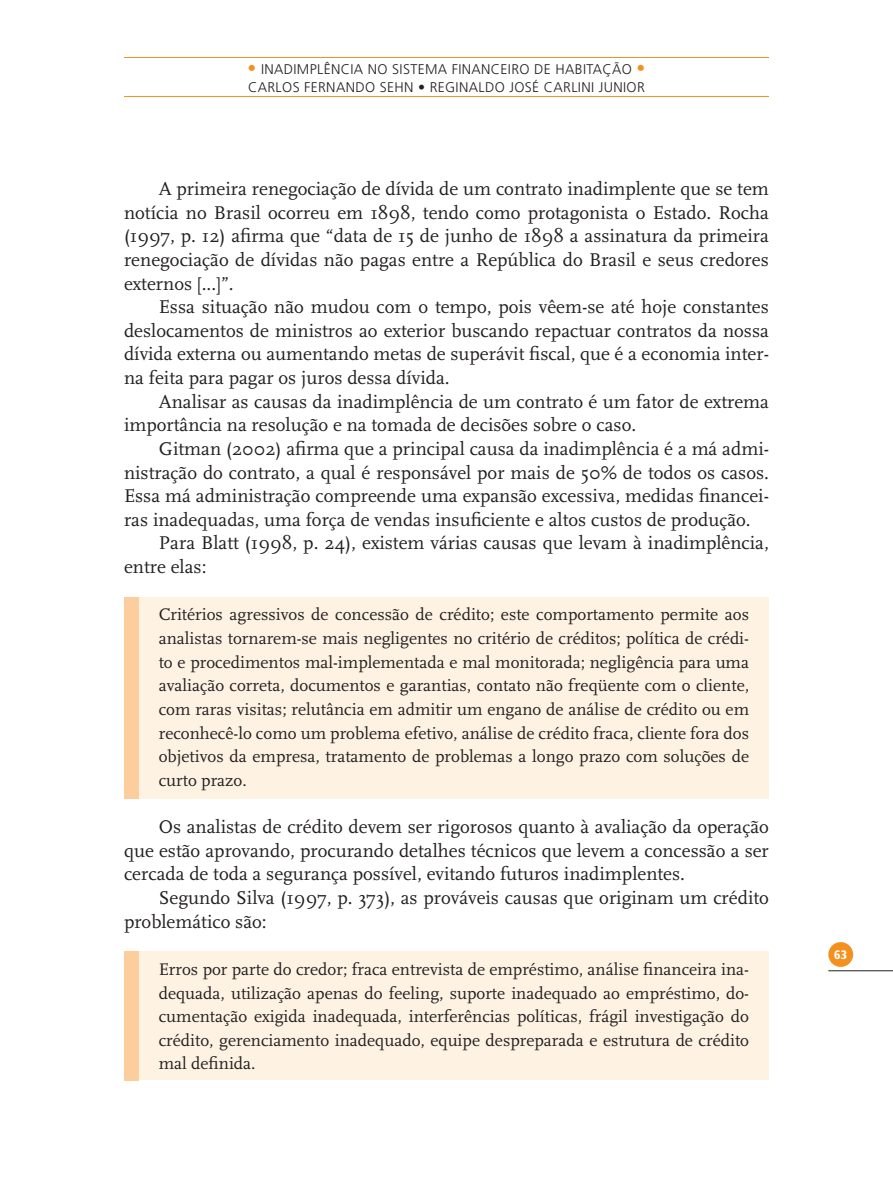
<style>
.page{position:relative;width:893px;height:1191px;background:#fff}
.page>*{position:absolute;margin:0;border:0;box-sizing:border-box;transform-origin:0 0}
._01A_TEXTO{font:19.25px/23.6px "FF Scala";color:#231f20;text-align:justify}
._11_CITAÇÃO{font:17.5px/23.6px "FF Scala";color:#231f20;text-align:justify}
.t1{font:300 14px/17.5px "Frutiger";letter-spacing:.025em;color:#231f20}
.t2{font:900 condensed 12.25px "Frutiger";color:#fff}
.s1{font-size:17.5px;color:#f4901d}
</style>
<div class="page">
<div style="left:828px;top:942px;width:25px;height:25px;background:#f4901d;border-radius:50%"></div>
<hr style="left:828px;top:970px;width:65px;height:1px;background:#231f20">
<hr style="left:124px;top:96px;width:645px;height:1px;background:#f4901d">
<hr style="left:124px;top:57px;width:645px;height:1px;background:#f4901d">
<div style="left:124px;top:951px;width:645px;height:129px;background:#fef2e3"></div>
<div style="left:124px;top:951px;width:14px;height:129px;background:#fcce9d"></div>
<div style="left:124px;top:597px;width:645px;height:202px;background:#fef2e3"></div>
<div style="left:124px;top:597px;width:14px;height:202px;background:#fcce9d"></div>
<p class="t1" style="left:248px;top:61px;width:399px"><span class="s1">•</span> INADI MPLÊNCIA NO SISTEMA FI NANC EIRO DE HABITAÇÃO <span class="s1">•<br></span>CARLOS FERNANDO SEH N • REGI NALDO JOSÉ CARLINI JUNIOR</p>
<p class="_01A_TEXTO" style="left:124px;top:177px;width:646px;text-indent:35px">A primeira renegociação de dívida de um contrato inadimplente que se tem notícia no Brasil ocorreu em 1898, tendo como protagonista o Estado. Rocha (1997, p. 12) afirma que “data de 15 de junho de 1898 a assinatura da primeira renegociação de dívidas não pagas entre a República do Brasil e seus credores externos [...]”.</p>
<p class="_01A_TEXTO" style="left:124px;top:295px;width:646px;text-indent:35px">Essa situação não mudou com o tempo, pois vêem-se até hoje constantes deslocamentos de ministros ao exterior buscando repactuar contratos da nossa dívida externa ou aumentando metas de superávit fiscal, que é a economia inter&shy;na feita para pagar os juros dessa dívida.</p>
<p class="_01A_TEXTO" style="left:124px;top:390px;width:646px;text-indent:35px">Analisar as causas da inadimplência de um contrato é um fator de extrema importância na resolução e na tomada de decisões sobre o caso.</p>
<p class="_01A_TEXTO" style="left:124px;top:437px;width:646px;text-indent:35px">Gitman (2002) afirma que a principal causa da inadimplência é a má admi&shy;nistração do contrato, a qual é responsável por mais de 50% de todos os casos.<br>Essa má administração compreende uma expansão excessiva, medidas financei&shy;ras inadequadas, uma força de vendas insuficiente e altos custos de produção.</p>
<p class="_01A_TEXTO" style="left:124px;top:532px;width:646px;text-indent:35px">Para Blatt (1998, p. 24), existem várias causas que levam à inadimplência, entre elas:</p>
<p class="_11_CITAÇÃO" style="left:159px;top:603px;width:592px">Critérios agressivos de concessão de crédito; este comportamento permite aos analistas tornarem-se mais negligentes no critério de créditos; política de crédi&shy;to e procedimentos mal-implementada e mal monitorada; negligência para uma avaliação correta, documentos e garantias, contato não freqüente com o cliente, com raras visitas; relutância em admitir um engano de análise de crédito ou em reconhecê-lo como um problema efetivo, análise de crédito fraca, cliente fora dos objetivos da empresa, tratamento de problemas a longo prazo com soluções de curto prazo.</p>
<p class="_01A_TEXTO" style="left:124px;top:815px;width:646px;text-indent:35px">Os analistas de crédito devem ser rigorosos quanto à avaliação da operação que estão aprovando, procurando detalhes técnicos que levem a concessão a ser cercada de toda a segurança possível, evitando futuros inadimplentes.</p>
<p class="_01A_TEXTO" style="left:124px;top:886px;width:646px;text-indent:35px">Segundo Silva (1997, p. 373), as prováveis causas que originam um crédito problemático são:</p>
<p class="_11_CITAÇÃO" style="left:159px;top:957px;width:592px">Erros por parte do credor; fraca entrevista de empréstimo, análise financeira ina&shy;dequada, utilização apenas do feeling, suporte inadequado ao empréstimo, do&shy;cumentação exigida inadequada, interferências políticas, frágil investigação do crédito, gerenciamento inadequado, equipe despreparada e estrutura de crédito mal definida.</p>
<p class="t2" style="left:834px;top:947px;width:14px">63</p>
</div>
